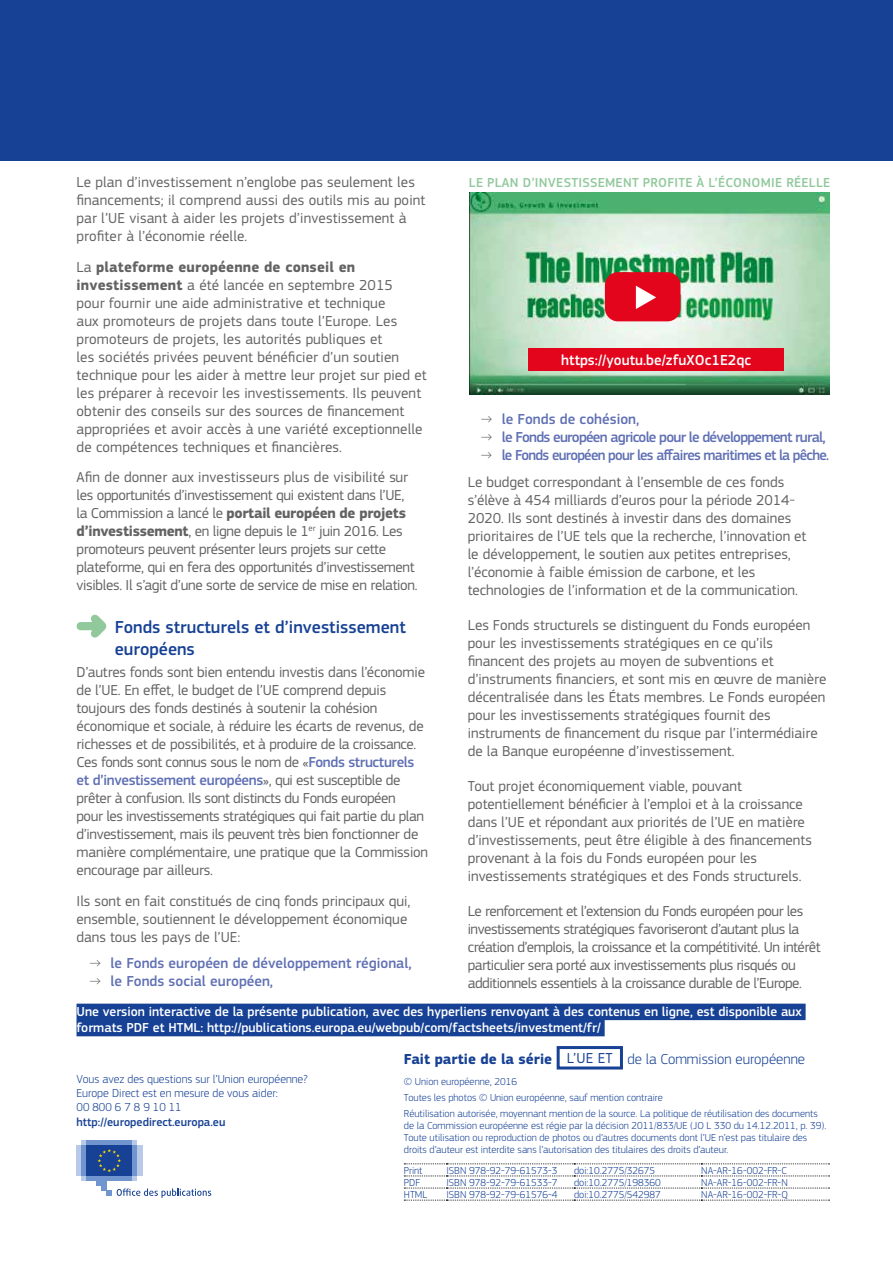
<style>
.page{position:relative;width:893px;height:1263px;background:#fff}
.page>*{position:absolute;margin:0;border:0;box-sizing:border-box;transform-origin:0 0}
.Tit_2{font:500 18px/21.6px "EC Square Sans Pro";color:#164194}
.Body_text_10_12{font:15px/18px "EC Square Sans Pro";color:#646363}
.Body_text_10_12-2{font:15px/18px "EC Square Sans Pro";letter-spacing:-.02em;color:#646363}
.Body_text_10_12-3{font:15px/18px "EC Square Sans Pro";letter-spacing:-.03em;color:#646363}
.t1{font:500 15px "EC Square Sans Pro";letter-spacing:-.05em;color:#6070b4}
.t2{font:500 15px "EC Square Sans Pro";color:#6070b4}
.t3{font:500 15px "EC Square Sans Pro";color:#fff}
.Series_of_the_EC{font:300 15px "EC Square Sans Pro";color:#164194}
.Series_of_the_EC-2{font:700 15px "EC Square Sans Pro";color:#164194}
.t4{font:15px "EC Square Sans Pro";color:#164194}
.remark{font:500 13.5px/16.2px "EC Square Sans Pro";color:#fff}
.identifiers{font:500 13.5px "EC Square Sans Pro";letter-spacing:.02em;color:#91c99c}
.identifiers-2{font:300 12px/14.2px "EC Square Sans Pro";color:#164194}
.identifiers-in-7{font:300 10.5px/12px "EC Square Sans Pro";color:#164194}
.identifiers-3{font:300 10.5px "EC Square Sans Pro";color:#164194}
.s1{font-weight:700}
.s2{font-weight:500;color:#6070b4}
.s3{font-weight:100;color:#646363}
.s4{font-weight:500}
</style>
<div class="page">
<svg style="left:82px;top:1176px;width:55px;height:5px"></svg>
<svg style="left:82px;top:1140px;width:55px;height:5px"></svg>
<div style="left:87px;top:1140px;width:45px;height:5px;background:#7196cf"></div>
<div style="left:87px;top:1176px;width:45px;height:5px;background:#7196cf"></div>
<div style="left:132px;top:1145px;width:5px;height:31px;background:#7196cf"></div>
<div style="left:137px;top:1145px;width:5px;height:31px;background:#b8cae7"></div>
<div style="left:82px;top:1145px;width:5px;height:31px;background:#7196cf"></div>
<div style="left:77px;top:1145px;width:5px;height:31px;background:#b8cae7"></div>
<div style="left:97px;top:1176px;width:10px;height:10px;background:#7196cf"></div>
<div style="left:102px;top:1176px;width:5px;height:15px;background:#7196cf"></div>
<div style="left:87px;top:1145px;width:45px;height:31px;background:#164194"></div>
<svg style="left:98px;top:1149px;width:23px;height:23px"></svg>
<svg style="left:107px;top:1188px;width:104px;height:10px"></svg>
<div style="left:557px;top:1046px;width:66px;height:23px;border:3px solid #164194"></div>
<svg style="left:404px;top:1163px;width:425px;height:1px"></svg>
<svg style="left:404px;top:1176px;width:425px;height:1px"></svg>
<svg style="left:404px;top:1188px;width:425px;height:1px"></svg>
<svg style="left:404px;top:1200px;width:425px;height:1px"></svg>
<div style="left:0;top:0;width:893px;height:160px;background:#164194"></div>
<div style="left:77px;top:1004px;width:729px;height:16px;background:#164194"></div>
<div style="left:77px;top:1020px;width:528px;height:16px;background:#164194"></div>
<svg style="left:76px;top:614px;width:31px;height:24px"></svg>
<img style="left:470px;top:192px;width:359px;height:203px">
<div style="left:605px;top:272px;width:75px;height:49px;background:#e3051c;border-radius:13px"></div>
<svg style="left:636px;top:286px;width:20px;height:23px"></svg>
<div style="left:529px;top:348px;width:255px;height:23px;background:#e3051c"></div>
<p class="Body_text_10_12" style="left:77px;top:173px;width:350px">Le plan d’investissement n’englobe pas seulement les financements; il comprend aussi des outils mis au point par l’UE visant à aider les projets d’investissement à profiter à l’économie réelle.</p>
<p class="Body_text_10_12" style="left:77px;top:258px;width:352px">La <span class="s1">plateforme européenne de conseil en investissement</span> a été lancée en septembre 2015<br>pour fournir une aide administrative et technique<br>aux promoteurs de projets dans toute l’Europe. Les promoteurs de projets, les autorités publiques et<br>les sociétés privées peuvent bénéficier d’un soutien technique pour les aider à mettre leur projet sur pied et les préparer à recevoir les investissements. Ils peuvent obtenir des conseils sur des sources de financement appropriées et avoir accès à une variété exceptionnelle de compétences techniques et financières.</p>
<p class="Body_text_10_12-2" style="left:77px;top:469px;width:343px">Afin de donner aux investisseurs plus de visibilité sur les opportunités d’investissement qui existent dans l’UE, la Commission a lancé le <span class="s1">portail européen de projets d’investissement</span>, en ligne depuis le 1<sup>er</sup> juin 2016. Les promoteurs peuvent présenter leurs projets sur cette plateforme, qui en fera des opportunités d’investissement visibles. Il s’agit d’une sorte de service de mise en relation.</p>
<p class="Tit_2" style="left:115px;top:617px;width:293px">Fonds structurels et d’investissement européens</p>
<p class="Body_text_10_12" style="left:77px;top:663px;width:353px">D’autres fonds sont bien entendu investis dans l’économie de l’UE. En effet, le budget de l’UE comprend depuis toujours des fonds destinés à soutenir la cohésion économique et sociale, à réduire les écarts de revenus, de richesses et de possibilités, et à produire de la croissance.<br>Ces fonds sont connus sous le nom de «<span class="s2">Fonds structurels et d’investissement européens</span>», qui est susceptible de prêter à confusion. Ils sont distincts du Fonds européen<br>pour les investissements stratégiques qui fait partie du plan d’investissement, mais ils peuvent très bien fonctionner de manière complémentaire, une pratique que la Commission encourage par ailleurs.</p>
<p class="Body_text_10_12" style="left:77px;top:892px;width:335px">Ils sont en fait constitués de cinq fonds principaux qui, ensemble, soutiennent le développement économique dans tous les pays de l’UE:</p>
<p class="t2" style="left:89px;top:955px;width:324px"><span class="s3">→</span> le Fonds européen de développement régional,</p>
<p class="t2" style="left:89px;top:973px;width:185px"><span class="s3">→</span> le Fonds social européen,</p>
<p class="identifiers" style="left:469px;top:174px;width:363px">LE PLAN D’INVESTISSEMENT PROFITE À L’ÉCONOMIE RÉELLE</p>
<p class="t3" style="left:561px;top:351px;width:191px">https://youtu.be/zfuXOc1E2qc</p>
<p class="t2" style="left:480px;top:410px;width:160px"><span class="s3">→</span> le Fonds de cohésion,</p>
<p class="t1" style="left:480px;top:428px;width:347px"><span class="s3">→</span> le Fonds européen agricole pour le développement rural,</p>
<p class="t1" style="left:480px;top:446px;width:350px"><span class="s3">→</span> le Fonds européen pour les affaires maritimes et la pêche.</p>
<p class="Body_text_10_12" style="left:468px;top:473px;width:340px">Le budget correspondant à l’ensemble de ces fonds s’élève à 454 milliards d’euros pour la période 2014- 2020. Ils sont destinés à investir dans des domaines prioritaires de l’UE tels que la recherche, l’innovation et le développement, le soutien aux petites entreprises, l’économie à faible émission de carbone, et les technologies de l’information et de la communication.</p>
<p class="Body_text_10_12" style="left:468px;top:616px;width:360px">Les Fonds structurels se distinguent du Fonds européen pour les investissements stratégiques en ce qu’ils financent des projets au moyen de subventions et d’instruments financiers, et sont mis en œuvre de manière décentralisée dans les États membres. Le Fonds européen pour les investissements stratégiques fournit des instruments de financement du risque par l’intermédiaire de la Banque européenne d’investissement.</p>
<p class="Body_text_10_12" style="left:468px;top:777px;width:346px">Tout projet économiquement viable, pouvant potentiellement bénéficier à l’emploi et à la croissance dans l’UE et répondant aux priorités de l’UE en matière d’investissements, peut être éligible à des financements provenant à la fois du Fonds européen pour les investissements stratégiques et des Fonds structurels.</p>
<p class="Body_text_10_12-3" style="left:468px;top:902px;width:354px">Le renforcement et l’extension du Fonds européen pour les investissements stratégiques favoriseront d’autant plus la création d’emplois, la croissance et la compétitivité. Un intérêt particulier sera porté aux investissements plus risqués ou additionnels essentiels à la croissance durable de l’Europe.</p>
<p class="remark" style="left:77px;top:1003px;width:727px">Une version interactive de la présente publication, avec des hyperliens renvoyant à des contenus en ligne, est disponible aux formats PDF et HTML: http://publications.europa.eu/webpub/com/factsheets/investment/fr/</p>
<p class="identifiers-2" style="left:77px;top:1071px;width:233px">Vous avez des questions sur l’Union européenne?<br>Europe Direct est en mesure de vous aider:<br>00 800 6 7 8 9 10 11 <span class="s4">http://europedirect.europa.eu</span></p>
<p class="Series_of_the_EC-2" style="left:404px;top:1050px;width:150px">Fait partie de la série</p>
<p class="t4" style="left:567px;top:1050px;width:47px">L’UE ET</p>
<p class="Series_of_the_EC" style="left:627px;top:1050px;width:179px">de la Commission européenne</p>
<p class="identifiers-in-7" style="left:404px;top:1075px;width:115px">© Union européenne, 2016</p>
<p class="identifiers-in-7" style="left:404px;top:1091px;width:260px">Toutes les photos © Union européenne, sauf mention contraire</p>
<p class="identifiers-in-7" style="left:404px;top:1108px;width:424px">Réutilisation autorisée, moyennant mention de la source. La politique de réutilisation des documents de la Commission européenne est régie par la décision 2011/833/UE (JO L 330 du 14.12.2011, p. 39).<br>Toute utilisation ou reproduction de photos ou d’autres documents dont l’UE n’est pas titulaire des droits d’auteur est interdite sans l’autorisation des titulaires des droits d’auteur.</p>
<p class="identifiers-3" style="left:404px;top:1164px;width:20px">Print</p>
<p class="identifiers-3" style="left:446px;top:1164px;width:113px">ISBN 978-92-79-61573-3</p>
<p class="identifiers-3" style="left:574px;top:1164px;width:83px">doi:10.2775/32675</p>
<p class="identifiers-3" style="left:701px;top:1164px;width:87px">NA-AR-16-002-FR-C</p>
<p class="identifiers-3" style="left:404px;top:1176px;width:18px">PDF</p>
<p class="identifiers-3" style="left:446px;top:1176px;width:113px">ISBN 978-92-79-61533-7</p>
<p class="identifiers-3" style="left:574px;top:1176px;width:88px">doi:10.2775/198360</p>
<p class="identifiers-3" style="left:701px;top:1176px;width:88px">NA-AR-16-002-FR-N</p>
<p class="identifiers-3" style="left:404px;top:1188px;width:25px">HTML</p>
<p class="identifiers-3" style="left:446px;top:1188px;width:113px">ISBN 978-92-79-61576-4</p>
<p class="identifiers-3" style="left:574px;top:1188px;width:88px">doi:10.2775/542987</p>
<p class="identifiers-3" style="left:701px;top:1188px;width:88px">NA-AR-16-002-FR-Q</p>
</div>
